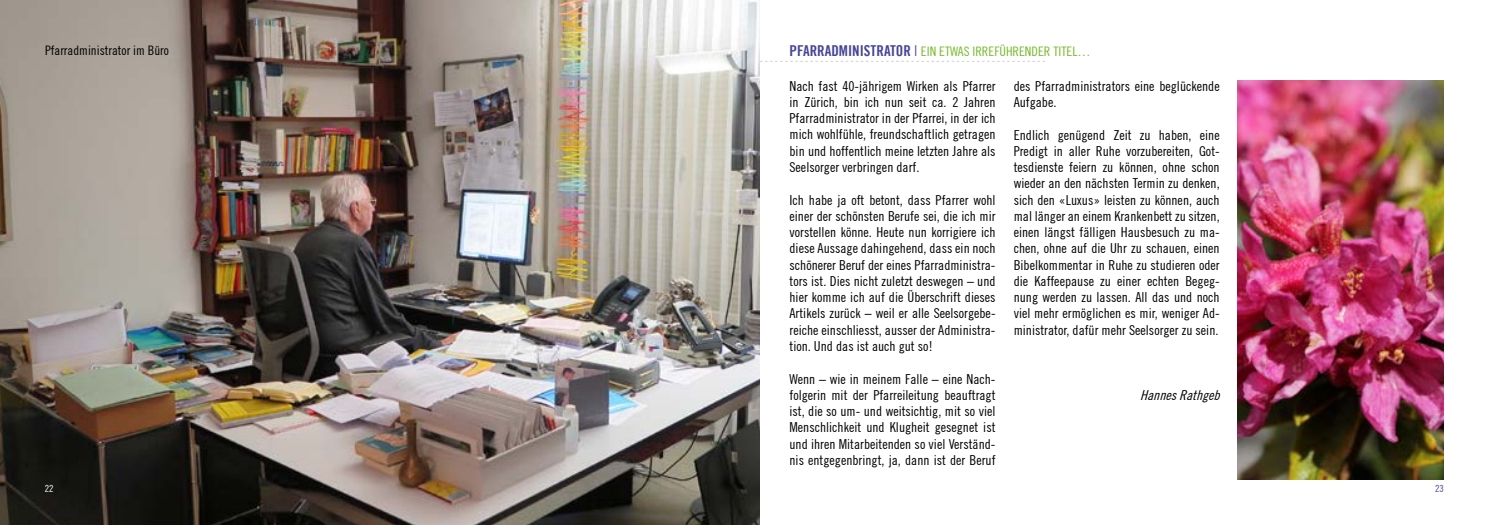
<style>
.page{position:relative;width:1489px;height:525px;background:#fff}
.page>*{position:absolute;margin:0;border:0;box-sizing:border-box;transform-origin:0 0}
.t1{font:condensed 13.75px/16.2px "Trade Gothic No.18";color:#000;text-align:justify}
.t2{font:italic condensed 13.75px "Trade Gothic No.18";color:#000}
.t3{font:condensed 13.12px "Trade Gothic No.18";color:#76b82a}
.t4{font:condensed 13.12px "Trade Gothic No.18";color:#000}
.t5{font:condensed 10px "Trade Gothic No.18";color:#fff}
.t6{font:condensed 10px "Trade Gothic No.18";color:#464596}
.s1{font-family:"Trade Gothic Bold Cond Twenty";font-stretch:normal;font-size:15px;color:#464596}
.s2{font-size:15px;color:#464596}
</style>
<div class="page">
<img style="left:0;top:0;width:760px;height:524px">
<svg style="left:760px;top:61px;width:285px;height:1px"></svg>
<img style="left:1237px;top:81px;width:206px;height:398px">
<p class="t4" style="left:45px;top:42px;width:125px">Pfarradministrator im Büro</p>
<p class="t5" style="left:45px;top:482px;width:10px">22</p>
<p class="t3" style="left:789px;top:43px;width:302px"><span class="s1">PFARRADMINISTRATOR</span> <span class="s2">|</span> EIN ETWAS IRREFÜHRENDER TITEL…</p>
<p class="t1" style="left:789px;top:77px;width:207px">Nach fast 40-jährigem Wirken als Pfarrer in Zürich, bin ich nun seit ca. 2 Jahren Pfarradministrator in der Pfarrei, in der ich mich wohlfühle, freundschaftlich getragen bin und hoffentlich meine letzten Jahre als Seelsorger verbringen darf.</p>
<p class="t1" style="left:789px;top:191px;width:207px">Ich habe ja oft betont, dass Pfarrer wohl einer der schönsten Berufe sei, die ich mir vorstellen könne. Heute nun korrigiere ich diese Aussage dahingehend, dass ein noch schönerer Beruf der eines Pfarradministra&shy;tors ist. Dies nicht zuletzt deswegen – und hier komme ich auf die Überschrift dieses Artikels zurück – weil er alle Seelsorgebe&shy;reiche einschliesst, ausser der Administra&shy;tion. Und das ist auch gut so!</p>
<p class="t1" style="left:789px;top:370px;width:207px">Wenn – wie in meinem Falle – eine Nach&shy;folgerin mit der Pfarreileitung beauftragt ist, die so um- und weitsichtig, mit so viel Menschlichkeit und Klugheit gesegnet ist und ihren Mitarbeitenden so viel Verständ&shy;nis entgegenbringt, ja, dann ist der Beruf</p>
<p class="t1" style="left:1013px;top:77px;width:207px">des Pfarradministrators eine beglückende<br>Aufgabe.</p>
<p class="t1" style="left:1013px;top:126px;width:207px">Endlich genügend Zeit zu haben, eine Predigt in aller Ruhe vorzubereiten, Got&shy;tesdienste feiern zu können, ohne schon wieder an den nächsten Termin zu denken, sich den «Luxus» leisten zu können, auch mal länger an einem Krankenbett zu sitzen, einen längst fälligen Hausbesuch zu ma&shy;chen, ohne auf die Uhr zu schauen, einen Bibelkommentar in Ruhe zu studieren oder die Kaffeepause zu einer echten Begeg&shy;nung werden zu lassen. All das und noch viel mehr ermöglichen es mir, weniger Ad&shy;ministrator, dafür mehr Seelsorger zu sein.</p>
<p class="t2" style="left:1140px;top:386px;width:85px">HannesRathgeb</p>
<p class="t6" style="left:1434px;top:482px;width:10px">23</p>
</div>
